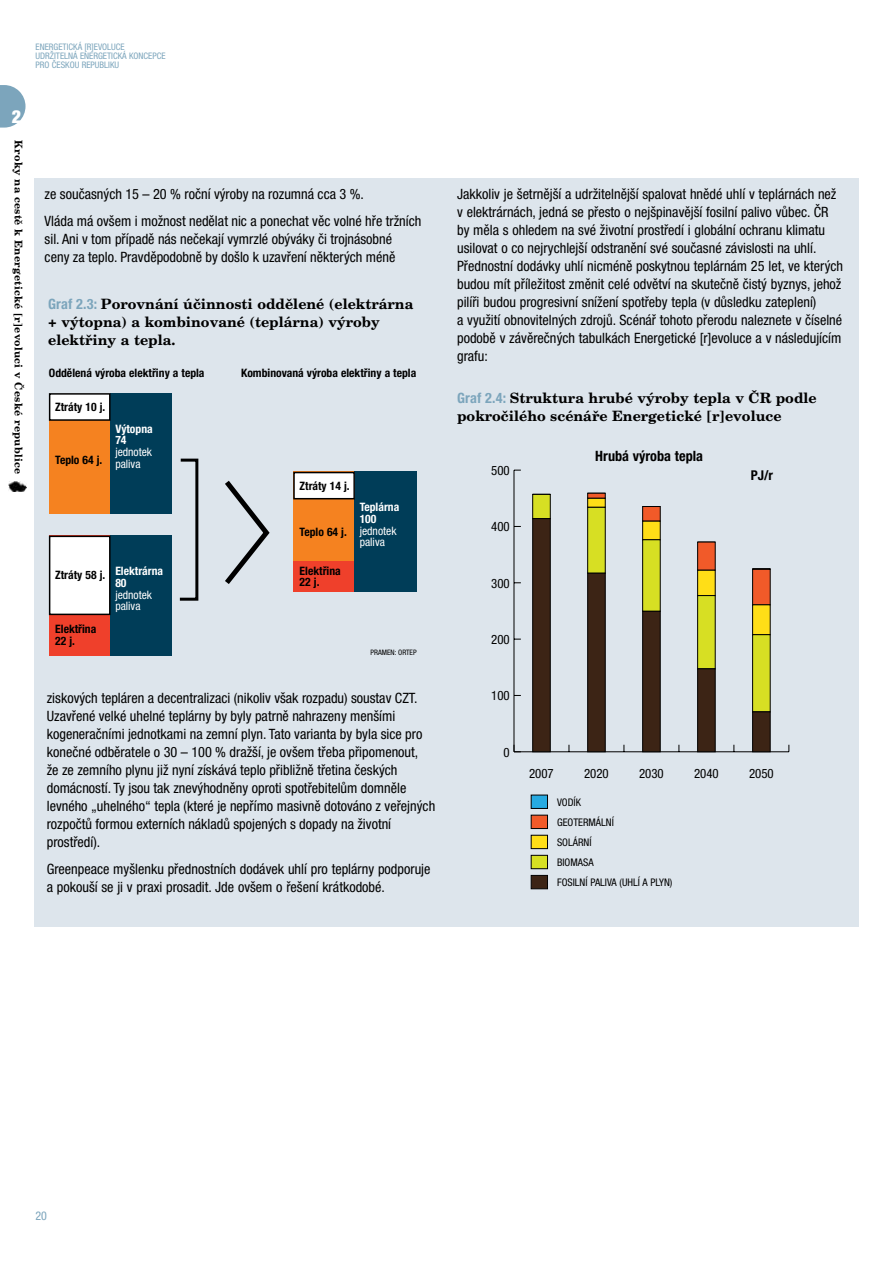
<style>
.page{position:relative;width:893px;height:1263px;background:#fff}
.page>*{position:absolute;margin:0;border:0;box-sizing:border-box;transform-origin:0 0}
.t1{font:900 condensed 18px "Helvetica Neue LT Pro";color:#fff}
.t2{font:condensed 14.25px/18px "Helvetica Neue LT Pro";color:#000}
.t3{font:700 14.25px/18px "New Century Schlbk CE";color:#000}
.t4{font:700 condensed 14.25px "Helvetica Neue LT Pro";color:#000}
.t5{font:700 condensed 13.5px "Helvetica Neue LT Pro";color:#000}
.t6{font:condensed 12.9px "Helvetica Neue LT Pro";color:#000}
.t7{font:condensed 12px "Helvetica Neue LT Pro";color:#7ca5bc}
.t8{font:700 condensed 11.7px/11.7px "Helvetica Neue LT Pro";color:#000}
.t9{font:condensed 11.7px/11.7px "Helvetica Neue LT Pro";color:#fff}
.t10{font:700 condensed 11.7px/11.7px "Helvetica Neue LT Pro";color:#fff}
.t11{font:condensed 10.5px/20px "Helvetica Neue LT Pro";color:#000}
.t12{font:700 10.5px "New Century Schlbk CE";letter-spacing:.025em;color:#000}
.t13{font:condensed 9px/9px "Helvetica Neue LT Pro";color:#7ca5bc}
.t14{font:condensed 7.5px "Helvetica Neue LT Pro";color:#000}
.s1{font-family:"Helvetica Neue LT Pro";font-stretch:condensed;color:#7ca5bc}
</style>
<div class="page">
<div style="left:34px;top:179px;width:825px;height:748px;background:#dde5ec"></div>
<svg style="left:0;top:85px;width:26px;height:43px"></svg>
<img style="left:8px;top:482px;width:19px;height:10px">
<hr style="left:514px;top:751px;width:275px;height:1px;background:#000">
<hr style="left:514px;top:470px;width:1px;height:282px;background:#000">
<svg style="left:514px;top:745px;width:7px;height:7px"></svg>
<div style="left:531px;top:795px;width:17px;height:13px;background:#27aae1"></div>
<div style="left:531px;top:815px;width:17px;height:14px;background:#f15a29;border:1px solid #000"></div>
<svg style="left:587px;top:493px;width:18px;height:5px"></svg>
<div style="left:642px;top:506px;width:18px;height:15px;background:#f15a29;border:1px solid #000"></div>
<div style="left:697px;top:542px;width:18px;height:28px;background:#f15a29;border:1px solid #000"></div>
<div style="left:752px;top:569px;width:18px;height:36px;background:#f15a29;border:1px solid #000"></div>
<div style="left:531px;top:835px;width:17px;height:14px;background:#ffde17;border:1px solid #000"></div>
<div style="left:587px;top:498px;width:18px;height:9px;background:#ffde17;border:1px solid #000"></div>
<div style="left:642px;top:521px;width:18px;height:19px;background:#ffde17;border:1px solid #000"></div>
<div style="left:697px;top:570px;width:18px;height:26px;background:#ffde17;border:1px solid #000"></div>
<div style="left:752px;top:605px;width:18px;height:30px;background:#ffde17;border:1px solid #000"></div>
<div style="left:531px;top:855px;width:17px;height:14px;background:#d7df23;border:1px solid #000"></div>
<div style="left:533px;top:494px;width:17px;height:25px;background:#d7df23"></div>
<div style="left:587px;top:507px;width:18px;height:66px;background:#d7df23;border:1px solid #000"></div>
<div style="left:642px;top:540px;width:18px;height:71px;background:#d7df23;border:1px solid #000"></div>
<div style="left:697px;top:595px;width:18px;height:74px;background:#d7df23;border:1px solid #000"></div>
<div style="left:752px;top:634px;width:18px;height:78px;background:#d7df23;border:1px solid #000"></div>
<div style="left:531px;top:875px;width:17px;height:14px;background:#3c2415;border:1px solid #000"></div>
<div style="left:533px;top:518px;width:17px;height:234px;background:#3c2415;border:1px solid #000"></div>
<div style="left:587px;top:573px;width:18px;height:179px;background:#3c2415;border:1px solid #000"></div>
<div style="left:642px;top:611px;width:18px;height:141px;background:#3c2415;border:1px solid #000"></div>
<div style="left:697px;top:669px;width:18px;height:83px;background:#3c2415;border:1px solid #000"></div>
<div style="left:752px;top:712px;width:18px;height:40px;background:#3c2415;border:1px solid #000"></div>
<div style="left:353px;top:472px;width:64px;height:120px;background:#003d58"></div>
<div style="left:108px;top:393px;width:64px;height:120px;background:#003d58"></div>
<div style="left:108px;top:536px;width:64px;height:120px;background:#003d58"></div>
<div style="left:293px;top:472px;width:61px;height:120px;background:#f58220"></div>
<div style="left:293px;top:561px;width:61px;height:31px;background:#ef402b"></div>
<div style="left:49px;top:393px;width:60px;height:120px;background:#f58220"></div>
<div style="left:49px;top:536px;width:60px;height:120px;background:#ef402b"></div>
<div style="left:294px;top:473px;width:60px;height:26px;background:#fff"></div>
<div style="left:293px;top:472px;width:62px;height:27px;border:2px solid #000"></div>
<div style="left:50px;top:394px;width:60px;height:26px;background:#fff"></div>
<div style="left:49px;top:393px;width:62px;height:28px;border:2px solid #000"></div>
<div style="left:50px;top:536px;width:60px;height:78px;background:#fff"></div>
<div style="left:49px;top:536px;width:62px;height:79px;border:2px solid #000"></div>
<svg style="left:179px;top:458px;width:20px;height:143px"></svg>
<svg style="left:225px;top:480px;width:45px;height:104px"></svg>
<p class="t13" style="left:36px;top:43px;width:32px">ENERGETICKÁ</p>
<p class="t13" style="left:36px;top:43px;width:91px;text-indent:49px">[R]EVO LUCE<br>UDRŽITELNÁ ENERGETICKÁ</p>
<p class="t13" style="left:129px;top:52px;width:6px">KONC</p>
<p class="t13" style="left:148px;top:52px;width:19px">EPCE</p>
<p class="t13" style="left:36px;top:61px;width:31px">PRO ČESKOU</p>
<p class="t13" style="left:82px;top:61px;width:31px">REPUBLIKU</p>
<p class="t1" style="left:12px;top:106px;width:11px">2</p>
<p class="t12" style="left:25px;top:140px;width:335px;rotate:90deg">Kroky na cestě k Energetické [r]evoluci v České republice</p>
<p class="t2" style="left:45px;top:181px;width:378px;line-height:26.2px">ze současných 15 – 20 % roční výroby na rozumná cca 3 %.<br>Vláda má ovšem i možnost nedělat nic a ponechat věc volné hře tržních</p>
<p class="t2" style="left:45px;top:230px;width:352px">sil. Ani v tom případě nás nečekají vymrzlé obýváky či trojnásobné ceny za teplo. Pravděpodobně by došlo k uzavření některých méně</p>
<p class="t3" style="left:48px;top:295px;width:367px"><span class="s1">Graf 2.3:</span> Porovnání účinnosti oddělené (elektrárna + výtopna) a kombinované (teplárna) výroby elektřiny a tepla.</p>
<p class="t8" style="left:49px;top:366px;width:157px">Oddělená výroba elektřiny a tepla</p>
<p class="t8" style="left:241px;top:366px;width:177px">Kombinovaná výroba elektřiny a tepla</p>
<p class="t8" style="left:55px;top:401px;width:51px">Ztráty 10 j.</p>
<p class="t8" style="left:55px;top:453px;width:49px">Teplo 64 j.</p>
<p class="t10" style="left:115px;top:423px;width:39px">Výtopna<br>74</p>
<p class="t9" style="left:115px;top:446px;width:38px">jednotek paliva</p>
<p class="t8" style="left:55px;top:569px;width:51px">Ztráty 58 j.</p>
<p class="t8" style="left:55px;top:623px;width:43px">Elektřina<br>22 j.</p>
<p class="t10" style="left:115px;top:565px;width:49px">Elektrárna<br>80</p>
<p class="t9" style="left:115px;top:588px;width:38px">jednotek paliva</p>
<p class="t8" style="left:300px;top:479px;width:51px">Ztráty 14 j.</p>
<p class="t8" style="left:300px;top:526px;width:49px">Teplo 64 j.</p>
<p class="t8" style="left:300px;top:564px;width:43px">Elektřina<br>22 j.</p>
<p class="t10" style="left:360px;top:501px;width:41px">Teplárna<br>100</p>
<p class="t9" style="left:360px;top:525px;width:38px">jednotek paliva</p>
<p class="t14" style="left:371px;top:648px;width:48px">Pramen: ORTEP</p>
<p class="t2" style="left:47px;top:689px;width:390px">ziskových tepláren a decentralizaci (nikoliv však rozpadu) soustav CZT.<br>Uzavřené velké uhelné teplárny by byly patrně nahrazeny menšími kogeneračními jednotkami na zemní plyn. Tato varianta by byla sice pro konečné odběratele o 30 – 100 % dražší, je ovšem třeba připomenout,<br>že ze zemního plynu již nyní získává teplo přibližně třetina českých domácností. Ty jsou tak znevýhodněny oproti spotřebitelům domněle levného „uhelného“ tepla (které je nepřímo masivně dotováno z veřejných rozpočtů formou externích nákladů spojených s dopady na životní prostředí).</p>
<p class="t2" style="left:47px;top:859px;width:385px">Greenpeace myšlenku přednostních dodávek uhlí pro teplárny podporuje a pokouší se ji v praxi prosadit. Jde ovšem o řešení krátkodobé.</p>
<p class="t2" style="left:457px;top:185px;width:388px">Jakkoliv je šetrnější a udržitelnější spalovat hnědé uhlí v teplárnách než v elektrárnách, jedná se přesto o nejšpinavější fosilní palivo vůbec. ČR by měla s ohledem na své životní prostředí i globální ochranu klimatu usilovat o co nejrychlejší odstranění své současné závislosti na uhlí.<br>Přednostní dodávky uhlí nicméně poskytnou teplárnám 25 let, ve kterých budou mít příležitost změnit celé odvětví na skutečně čistý byznys, jehož pilíři budou progresivní snížení spotřeby tepla (v důsledku zateplení)<br>a využití obnovitelných zdrojů. Scénář tohoto přerodu naleznete v číselné podobě v závěrečných tabulkách Energetické [r]evoluce a v následujícím grafu:</p>
<p class="t3" style="left:457px;top:388px;width:361px"><span class="s1">Graf 2.4:</span> Struktura hrubé výroby tepla v ČR podle pokročilého scénáře Energetické [r]evoluce</p>
<p class="t6" style="left:491px;top:463px;width:20px">500</p>
<p class="t6" style="left:491px;top:519px;width:20px">400</p>
<p class="t6" style="left:491px;top:576px;width:20px">300</p>
<p class="t6" style="left:491px;top:632px;width:20px">200</p>
<p class="t6" style="left:491px;top:688px;width:20px">100</p>
<p class="t6" style="left:503px;top:745px;width:8px">0</p>
<p class="t4" style="left:595px;top:447px;width:109px">Hrubá výroba tepla</p>
<p class="t5" style="left:751px;top:467px;width:24px">PJ/r</p>
<p class="t6" style="left:529px;top:766px;width:26px">2007</p>
<p class="t6" style="left:584px;top:766px;width:26px">2020</p>
<p class="t6" style="left:639px;top:766px;width:26px">2030</p>
<p class="t6" style="left:694px;top:766px;width:26px">2040</p>
<p class="t6" style="left:749px;top:766px;width:26px">2050</p>
<p class="t11" style="left:557px;top:792px;width:117px">Vodík<br>Geotermální<br>Solární<br>Biomasa<br>Fosilní paliva (uhlí a plyn)</p>
<p class="t7" style="left:36px;top:1209px;width:13px">20</p>
</div>
